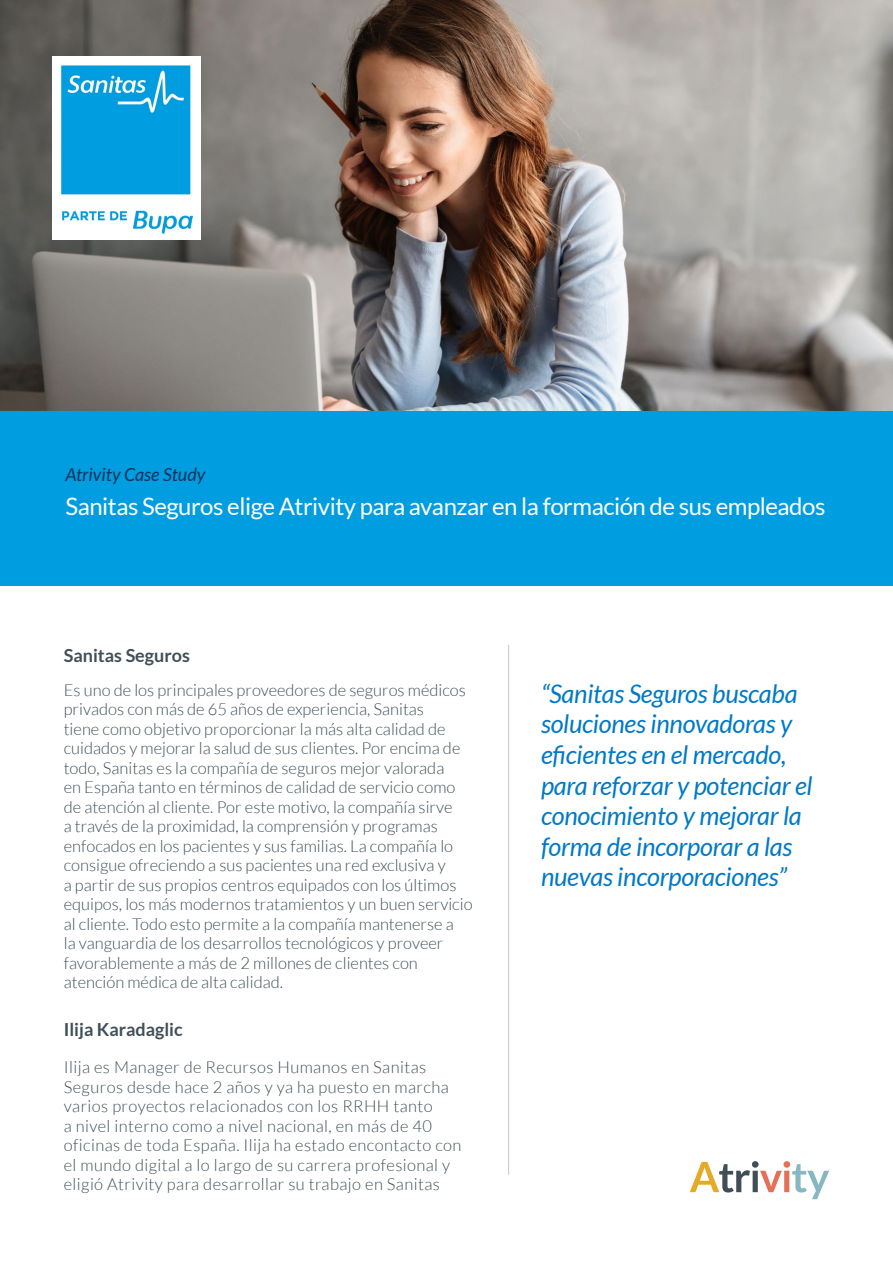
<style>
.page{position:relative;width:893px;height:1263px;background:#fff}
.page>*{position:absolute;margin:0;border:0;box-sizing:border-box;transform-origin:0 0}
.t1{font:italic 25.5px/30.6px "Lato";letter-spacing:-.01em;color:#0079c8}
.t2{font:24px "Lato";letter-spacing:-.02em;color:#fff}
.t3{font:700 18px "Lato";color:#404f57}
.t4{font:italic 18px "Lato";color:#00335b}
.t5{font:300 16.5px/19.5px "Lato";color:#404f57}
.t6{font:300 16.5px/19.5px "Lato";letter-spacing:.025em;color:#404f57}
</style>
<div class="page">
<img style="left:0;top:0;width:893px;height:412px">
<div style="left:0;top:412px;width:893px;height:174px;background:#009de0"></div>
<svg style="left:690px;top:1161px;width:139px;height:38px"></svg>
<hr style="left:508px;top:645px;width:1px;height:530px;background:#404f57">
<div style="left:52px;top:56px;width:148px;height:184px;background:#fff"></div>
<img style="left:60px;top:65px;width:133px;height:169px">
<p class="t4" style="left:65px;top:464px;width:142px">Atrivity Case Study</p>
<h2 class="t2" style="left:65px;top:493px;width:761px">Sanitas Seguros elige Atrivity para avanzar en la formación de sus empleados</h2>
<p class="t3" style="left:64px;top:645px;width:128px">Sanitas Seguros</p>
<p class="t5" style="left:64px;top:680px;width:410px">Es uno de los principales proveedores de seguros médicos privados con más de 65 años de experiencia, Sanitas<br>tiene como objetivo proporcionar la más alta calidad de cuidados y mejorar la salud de sus clientes. Por encima de todo, Sanitas es la compañía de seguros mejor valorada<br>en España tanto en términos de calidad de servicio como de atención al cliente. Por este motivo, la compañía sirve<br>a través de la proximidad, la comprensión y programas enfocados en los pacientes y sus familias. La compañía lo consigue ofreciendo a sus pacientes una red exclusiva y<br>a partir de sus propios centros equipados con los últimos equipos, los más modernos tratamientos y un buen servicio al cliente. Todo esto permite a la compañía mantenerse a<br>la vanguardia de los desarrollos tecnológicos y proveer favorablemente a más de 2 millones de clientes con atención médica de alta calidad.</p>
<h1 class="t1" style="left:541px;top:679px;width:273px">“Sanitas Seguros buscaba soluciones innovadoras y eficientes en el mercado, para reforzar y potenciar el conocimiento y mejorar la forma de incorporar a las nuevas incorporaciones”</h1>
<p class="t3" style="left:64px;top:1019px;width:120px">Ilija Karadaglic</p>
<p class="t6" style="left:64px;top:1057px;width:399px">Ilija es Manager de Recursos Humanos en Sanitas Seguros desde hace 2 años y ya ha puesto en marcha varios proyectos relacionados con los RRHH tanto<br>a nivel interno como a nivel nacional, en más de 40 oficinas de toda España. Ilija ha estado encontacto con el mundo digital a lo largo de su carrera profesional y eligió Atrivity para desarrollar su trabajo en Sanitas</p>
</div>
